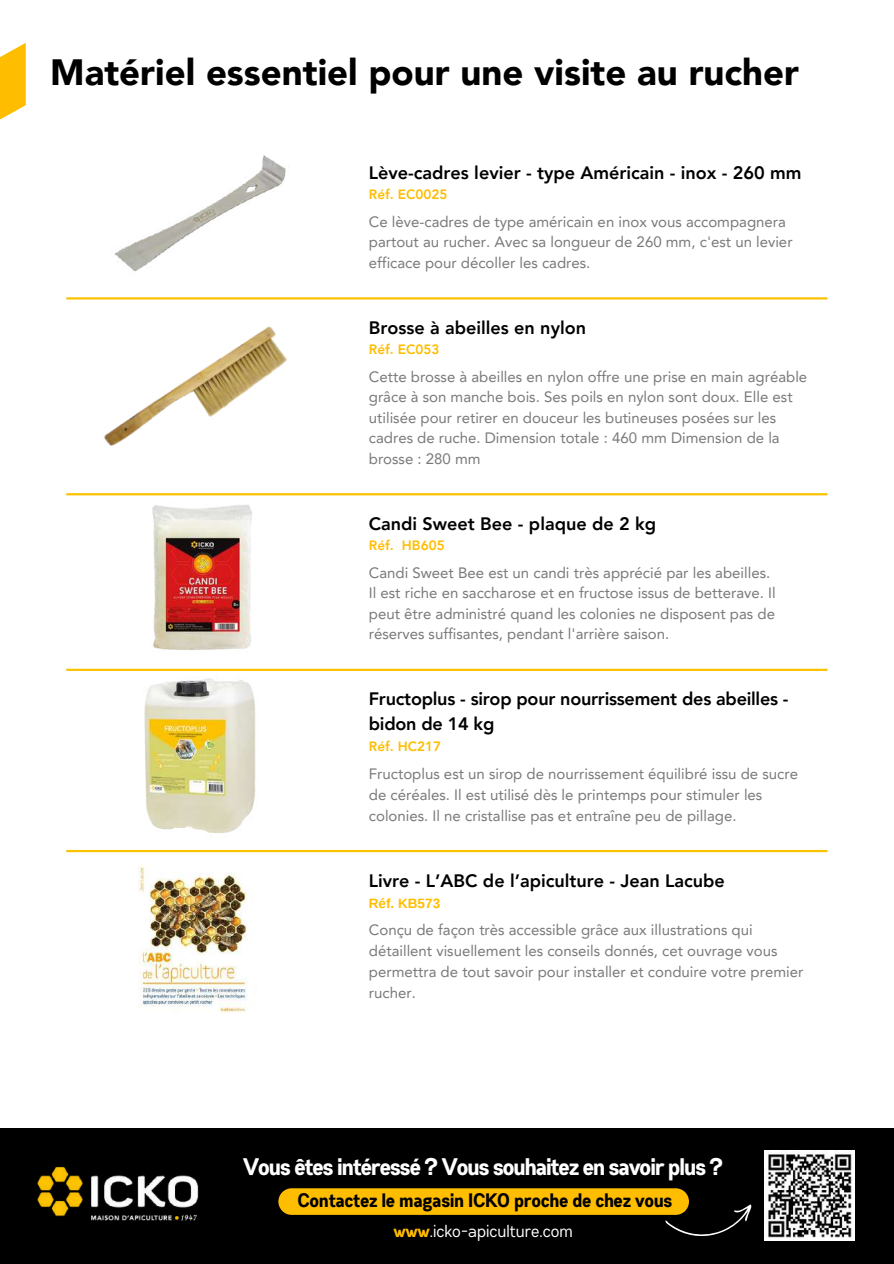
<style>
.page{position:relative;width:894px;height:1264px;background:#fff}
.page>*{position:absolute;margin:0;border:0;box-sizing:border-box;transform-origin:0 0}
.t1{font:900 36.6px "Avenir LT Pro";color:#000}
.t2{font:700 24px "Gabriel Sans Cond";letter-spacing:-.03em;color:#fff}
.t3{font:700 19.5px "Gabriel Sans Cond";color:#000}
.t4{font:800 18px/25px "Avenir LT Pro";color:#000}
.t5{font:17.4px "Gabriel Sans Cond";color:#fff}
.t6{font:15px/20.5px "Avenir LT Pro";color:#797979}
.t7{font:800 13.5px "Avenir LT Pro";color:#ffbd00}
.t8{font:700 13.5px "Arimo";color:#ffbd00}
.s1{font-weight:700;color:#ffbd00}
</style>
<div class="page">
<hr style="left:66px;top:297px;width:761px;height:2px;background:#fbc201">
<hr style="left:66px;top:493px;width:761px;height:2px;background:#fbc201">
<hr style="left:66px;top:668px;width:761px;height:3px;background:#fbc201">
<hr style="left:66px;top:850px;width:761px;height:2px;background:#fbc201">
<img style="left:115px;top:155px;width:171px;height:117px">
<img style="left:84px;top:297px;width:230px;height:149px">
<img style="left:152px;top:504px;width:100px;height:146px">
<img style="left:144px;top:678px;width:112px;height:155px">
<div style="left:0;top:1127px;width:893px;height:136px;background:#000"></div>
<svg style="left:278px;top:1188px;width:474px;height:49px"></svg>
<img style="left:37px;top:1166px;width:162px;height:55px">
<img style="left:138px;top:861px;width:110px;height:152px">
<svg style="left:0;top:43px;width:26px;height:77px;fill:#ffbd00"></svg>
<img style="left:764px;top:1150px;width:90px;height:90px">
<h1 class="t1" style="left:50px;top:57px;width:750px">Matériel essentiel pour une visite au rucher</h1>
<p class="t4" style="left:369px;top:161px;width:434px">Lève-cadres levier - type Américain - inox - 260 mm</p>
<p class="t7" style="left:369px;top:189px;width:80px">Réf. EC0025</p>
<p class="t6" style="left:369px;top:212px;width:425px">Ce lève-cadres de type américain en inox vous accompagnera partout au rucher. Avec sa longueur de 260 mm, c'est un levier efficace pour décoller les cadres.</p>
<p class="t4" style="left:369px;top:317px;width:218px">Brosse à abeilles en nylon</p>
<p class="t7" style="left:369px;top:344px;width:72px">Réf. EC053</p>
<p class="t6" style="left:369px;top:368px;width:440px">Cette brosse à abeilles en nylon offre une prise en main agréable grâce à son manche bois. Ses poils en nylon sont doux. Elle est utilisée pour retirer en douceur les butineuses posées sur les cadres de ruche. Dimension totale : 460 mm Dimension de la brosse : 280 mm</p>
<p class="t4" style="left:369px;top:512px;width:288px">Candi Sweet Bee - plaque de 2 kg</p>
<p class="t7" style="left:369px;top:540px;width:77px">Réf. HB605</p>
<p class="t6" style="left:369px;top:563px;width:408px">Candi Sweet Bee est un candi très apprécié par les abeilles.<br>Il est riche en saccharose et en fructose issus de betterave. Il peut être administré quand les colonies ne disposent pas de réserves suffisantes, pendant l'arrière saison.</p>
<p class="t4" style="left:369px;top:688px;width:421px">Fructoplus - sirop pour nourrissement des abeilles - bidon de 14 kg</p>
<p class="t7" style="left:369px;top:740px;width:74px">Réf. HC217</p>
<p class="t6" style="left:369px;top:764px;width:430px;line-height:21px">Fructoplus est un sirop de nourrissement équilibré issu de sucre de céréales. Il est utilisé dès le printemps pour stimuler les colonies. Il ne cristallise pas et entraîne peu de pillage.</p>
<p class="t4" style="left:369px;top:869px;width:357px">Livre - L’ABC de l’apiculture - Jean Lacube</p>
<p class="t8" style="left:369px;top:895px;width:73px">Réf. KB573</p>
<p class="t6" style="left:369px;top:920px;width:436px;line-height:21px">Conçu de façon très accessible grâce aux illustrations qui détaillent visuellement les conseils donnés, cet ouvrage vous permettra de tout savoir pour installer et conduire votre premier rucher.</p>
<h2 class="t2" style="left:244px;top:1155px;width:481px">Vous êtes intéressé ? Vous souhaitez en savoir plus ?</h2>
<h3 class="t3" style="left:298px;top:1191px;width:376px">Contactez le magasin ICKO proche de chez vous</h3>
<p class="t5" style="left:394px;top:1222px;width:181px"><span class="s1">www</span>.icko-apiculture.com</p>
</div>
